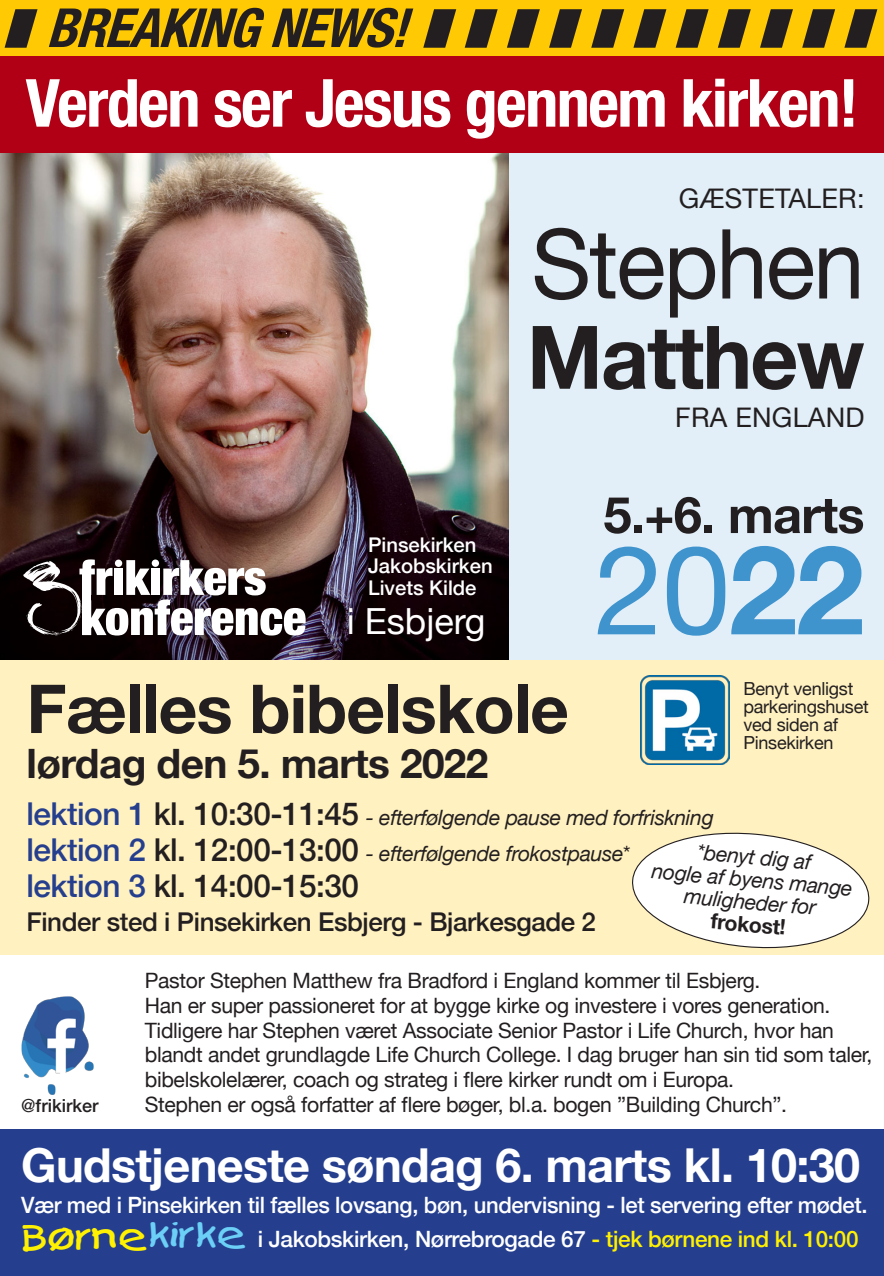
<style>
.page{position:relative;width:884px;height:1276px;background:#fff}
.page>*{position:absolute;margin:0;border:0;box-sizing:border-box;transform-origin:0 0}
.t1{font:123.75px "Helvetica Neue";color:#4094ce}
.t2{font:96.75px "Helvetica Neue";letter-spacing:-.02em;color:#231f20;scale:.95 1}
.t3{font:700 87.75px "Helvetica Neue";letter-spacing:-.02em;color:#231f20;scale:.95 1}
.t4{font:700 67.5px "Helvetica Neue";letter-spacing:-.015em;color:#231f20}
.t5{font:700 condensed 66.38px "Helvetica Neue";letter-spacing:-.025em;color:#fff}
.t6{font:italic 700 condensed 53.77px "Helvetica Neue";color:#231f20}
.t7{font:700 50.62px "Helvetica Neue";letter-spacing:-.015em;color:#231f20}
.t8{font:700 46.8px "Helvetica Neue";letter-spacing:-.015em;color:#fff}
.t9{font:700 40.5px "Helvetica Neue";letter-spacing:-.015em;color:#231f20}
.t10{font:36px "Kids Plain";color:#fff101;scale:1.22 1}
.t11{font:36px "Helvetica Neue";color:#fff}
.t12{font:500 31.5px "Helvetica Neue";letter-spacing:-.015em;color:#231f20}
.t13{font:27px "Helvetica Neue";letter-spacing:.01em;color:#231f20}
.t14{font:500 25.88px "Helvetica Neue";letter-spacing:-.015em;color:#231f20}
.t15{font:500 22.5px "Helvetica Neue";letter-spacing:-.015em;color:#fff}
.t16{font:21.15px/24.8px "Helvetica Neue";letter-spacing:-.015em;color:#231f20}
.t17{font:italic 21.15px/36px "Helvetica Neue";letter-spacing:-.015em;color:#231f20}
.t18{font:700 21.15px "Helvetica Neue";color:#231f20}
.t19{font:500 20.25px "Helvetica Neue";color:#fff}
.t20{font:18px "Helvetica Neue";letter-spacing:-.015em;color:#231f20}
.t21{font:500 18px "Helvetica Neue";color:#231f20}
.s1{font-weight:700}
.s2{font-weight:500;font-style:normal;font-size:31.5px;color:#253f8e}
.s3{font-weight:500;font-style:normal;font-size:31.5px}
.s4{font-style:normal}
.s5{color:#253f8e}
.s6{color:#6bcff6}
.s7{color:#fff101}
</style>
<div class="page">
<div style="left:491px;top:147px;width:392px;height:519px;background:#e2eff8"></div>
<div style="left:0;top:0;width:883px;height:61px;background:#ffc904"></div>
<svg style="left:5px;top:9px;width:33px;height:39px"></svg>
<svg style="left:423px;top:9px;width:33px;height:39px"></svg>
<svg style="left:464px;top:9px;width:33px;height:39px"></svg>
<svg style="left:507px;top:9px;width:32px;height:39px"></svg>
<svg style="left:549px;top:9px;width:33px;height:39px"></svg>
<svg style="left:591px;top:9px;width:33px;height:39px"></svg>
<svg style="left:633px;top:9px;width:33px;height:39px"></svg>
<svg style="left:675px;top:9px;width:33px;height:39px"></svg>
<svg style="left:717px;top:9px;width:33px;height:39px"></svg>
<svg style="left:760px;top:9px;width:32px;height:39px"></svg>
<svg style="left:802px;top:9px;width:33px;height:39px"></svg>
<svg style="left:844px;top:9px;width:33px;height:39px"></svg>
<img style="left:0;top:152px;width:508px;height:508px">
<svg style="left:23px;top:559px;width:282px;height:76px"></svg>
<div style="left:0;top:56px;width:883px;height:96px;background:#b10015"></div>
<div style="left:0;top:660px;width:883px;height:295px;background:#fff1c0"></div>
<img style="left:640px;top:675px;width:89px;height:89px">
<img style="left:21px;top:996px;width:73px;height:99px">
<svg style="left:632px;top:832px;width:238px;height:117px"></svg>
<div style="left:0;top:1129px;width:883px;height:147px;background:#253f8e"></div>
<p class="t6" style="left:46px;top:-17px;width:385px">BREAKINGNEWS!</p>
<p class="t5" style="left:26px;top:48px;width:834px">Verden ser Jesus gennem kirken!</p>
<p class="t13" style="left:678px;top:179px;width:187px">GÆSTETALER:</p>
<p class="t2" style="left:531px;top:194px;width:352px">Stephen</p>
<p class="t19" style="left:368px;top:528px;width:110px">Pinsekirken</p>
<p class="t19" style="left:368px;top:550px;width:126px">Jakobskirken</p>
<p class="t19" style="left:368px;top:571px;width:110px">Livets Kilde</p>
<p class="t11" style="left:347px;top:595px;width:140px">i Esbjerg</p>
<p class="t3" style="left:527px;top:288px;width:357px">Matthew</p>
<p class="t13" style="left:675px;top:398px;width:191px">FRA ENGLAND</p>
<p class="t7" style="left:603px;top:475px;width:262px">5.+6. marts</p>
<p class="t1" style="left:594px;top:501px;width:271px">20<span class="s1">22</span></p>
<p class="t4" style="left:26px;top:656px;width:544px">Fælles bibelskole</p>
<p class="t20" style="left:743px;top:676px;width:111px">Benyt venligst</p>
<p class="t20" style="left:743px;top:694px;width:127px">parkeringshuset</p>
<p class="t20" style="left:743px;top:712px;width:96px">ved siden af</p>
<p class="t20" style="left:743px;top:730px;width:91px">Pinsekirken</p>
<p class="t9" style="left:26px;top:732px;width:463px">lørdag den 5. marts 2022</p>
<p class="t17" style="left:26px;top:801px;width:688px"><span class="s2">lektion 1</span> <span class="s3">kl. 10:30-11:45</span> - efterfølgende pause med forfriskning <span class="s2">lektion 2</span> <span class="s3">kl. 12:00-13:00</span> - efterfølgende frokostpause<span class="s4">*</span></p>
<p class="t12" style="left:26px;top:860px;width:334px"><span class="s5">lektion 3</span> kl. 14:00-15:30</p>
<p class="t14" style="left:26px;top:901px;width:571px">Finder sted i Pinsekirken Esbjerg - Bjarkesgade 2</p>
<p class="t17" style="left:698px;top:835px;width:116px;rotate:5deg">*benyt dig af</p>
<p class="t17" style="left:653px;top:854px;width:203px;rotate:5deg">nogle af byens mange</p>
<p class="t17" style="left:685px;top:879px;width:134px;rotate:5deg">muligheder for</p>
<p class="t18" style="left:712px;top:904px;width:77px;rotate:5deg">frokost!</p>
<p class="t21" style="left:21px;top:1090px;width:79px">@frikirker</p>
<p class="t16" style="left:145px;top:969px;width:617px">Pastor Stephen Matthew fra Bradford i England kommer til Esbjerg.</p>
<p class="t16" style="left:145px;top:994px;width:687px">Han er super passioneret for at bygge kirke og investere i vores generation.</p>
<p class="t16" style="left:145px;top:1019px;width:690px">Tidligere har Stephen været Associate Senior Pastor i Life Church, hvor han</p>
<p class="t16" style="left:145px;top:1043px;width:729px">blandt andet grundlagde Life Church College. I dag bruger han sin tid som taler, bibelskolelærer, coach og strateg i flere kirker rundt om i Europa.</p>
<p class="t16" style="left:145px;top:1093px;width:643px">Stephen er også forfatter af flere bøger, bl.a. bogen ”Building Church”.</p>
<p class="t8" style="left:21px;top:1128px;width:840px">Gudstjeneste søndag 6. marts kl. 10:30</p>
<p class="t15" style="left:21px;top:1187px;width:847px">Vær med i Pinsekirken til fælles lovsang, bøn, undervisning - let servering efter mødet.</p>
<p class="t10" style="left:21px;top:1215px;width:187px;rotate:-1deg">Børne<span class="s6">kirke</span></p>
<p class="t15" style="left:258px;top:1221px;width:602px">i Jakobskirken, Nørrebrogade 67 <span class="s7">- tjek børnene ind kl. 10:00</span></p>
</div>
